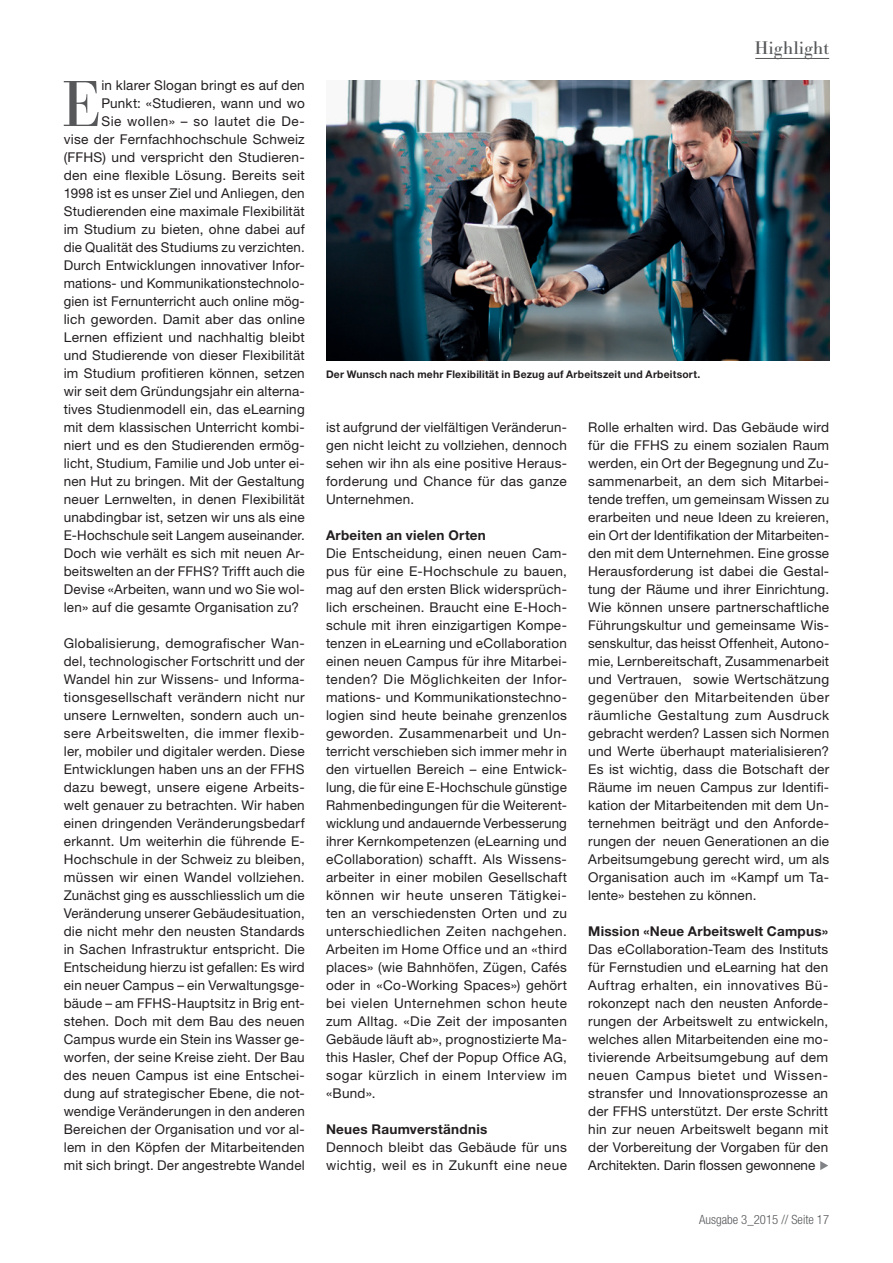
<style>
.page{position:relative;width:893px;height:1263px;background:#fff}
.page>*{position:absolute;margin:0;border:0;box-sizing:border-box;transform-origin:0 0}
.t1{font:67.5px "URW Bodoni T";color:#57585a}
.t2{font:18px "Bodoni Berthold BQ";letter-spacing:.03em;color:#57585a}
.t3{font:13.5px/18px "Helvetica Neue LT Std";letter-spacing:.015em;color:#231f20;text-align:justify}
.t4{font:700 13.5px "Helvetica Neue LT Std";letter-spacing:.02em;color:#231f20}
.t5{font:13.5px "Helvetica Neue LT Std";letter-spacing:.04em;color:#231f20}
.t6{font:300 condensed 12.75px "Helvetica Neue LT Std";color:#57585a}
.t7{font:700 10.5px "Helvetica Neue LT Std";letter-spacing:.02em;color:#231f20}
</style>
<div class="page">
<hr style="left:755px;top:58px;width:74px;height:1px;background:#57585a">
<svg style="left:820px;top:1161px;width:8px;height:9px"></svg>
<img style="left:326px;top:80px;width:503px;height:280px">
<h1 class="t1" style="left:62px;top:68px;width:41px">E</h1>
<p class="t3" style="left:101px;top:76px;width:205px">in klarer Slogan bringt es auf den</p>
<p class="t3" style="left:101px;top:94px;width:205px">Punkt: «Studieren, wann und wo</p>
<p class="t5" style="left:101px;top:113px;width:205px">Sie wollen» – so lautet die De-</p>
<p class="t3" style="left:64px;top:130px;width:242px">vise der Fernfachhochschule Schweiz</p>
<p class="t3" style="left:64px;top:148px;width:242px">(FFHS) und verspricht den Studieren-</p>
<p class="t3" style="left:64px;top:166px;width:242px">den eine flexible Lösung. Bereits seit</p>
<p class="t3" style="left:64px;top:184px;width:242px">1998 ist es unser Ziel und Anliegen, den</p>
<p class="t3" style="left:64px;top:202px;width:242px">Studierenden eine maximale Flexibilität</p>
<p class="t3" style="left:64px;top:220px;width:242px">im Studium zu bieten, ohne dabei auf</p>
<p class="t3" style="left:64px;top:238px;width:242px">die Qualität des Studiums zu verzichten.</p>
<p class="t3" style="left:64px;top:256px;width:242px">Durch Entwicklungen innovativer Infor-</p>
<p class="t3" style="left:64px;top:274px;width:242px">mations- und Kommunikationstechnolo-</p>
<p class="t3" style="left:64px;top:292px;width:242px">gien ist Fernunterricht auch online mög-</p>
<p class="t3" style="left:64px;top:310px;width:242px">lich geworden. Damit aber das online</p>
<p class="t3" style="left:64px;top:328px;width:242px">Lernen effizient und nachhaltig bleibt</p>
<p class="t3" style="left:64px;top:346px;width:242px">und Studierende von dieser Flexibilität</p>
<p class="t3" style="left:64px;top:364px;width:242px">im Studium profitieren können, setzen</p>
<p class="t3" style="left:64px;top:382px;width:242px">wir seit dem Gründungsjahr ein alterna-</p>
<p class="t3" style="left:64px;top:400px;width:242px">tives Studienmodell ein, das eLearning</p>
<p class="t3" style="left:64px;top:418px;width:242px">mit dem klassischen Unterricht kombi-</p>
<p class="t3" style="left:64px;top:436px;width:242px">niert und es den Studierenden ermög-</p>
<p class="t3" style="left:64px;top:454px;width:242px">licht, Studium, Familie und Job unter ei-</p>
<p class="t3" style="left:64px;top:472px;width:242px">nen Hut zu bringen. Mit der Gestaltung</p>
<p class="t3" style="left:64px;top:490px;width:242px">neuer Lernwelten, in denen Flexibilität</p>
<p class="t3" style="left:64px;top:508px;width:242px">unabdingbar ist, setzen wir uns als eine</p>
<p class="t3" style="left:64px;top:526px;width:242px">E-Hochschule seit Langem auseinander.</p>
<p class="t3" style="left:64px;top:544px;width:242px">Doch wie verhält es sich mit neuen Ar-</p>
<p class="t3" style="left:64px;top:562px;width:242px">beitswelten an der FFHS? Trifft auch die</p>
<p class="t3" style="left:64px;top:580px;width:242px">Devise «Arbeiten, wann und wo Sie wol-</p>
<p class="t3" style="left:64px;top:598px;width:237px">len» auf die gesamte Organisation zu?</p>
<p class="t3" style="left:64px;top:634px;width:242px">Globalisierung, demografischer Wan&shy;del, technologischer Fortschritt und der Wandel hin zur Wissens- und Informa&shy;tionsgesellschaft verändern nicht nur unsere Lernwelten, sondern auch un&shy;sere Arbeitswelten, die immer flexib&shy;ler, mobiler und digitaler werden. Diese Entwicklungen haben uns an der FFHS dazu bewegt, unsere eigene Arbeits&shy;welt genauer zu betrachten. Wir haben einen dringenden Veränderungsbedarf erkannt. Um weiterhin die führende E-Hochschule in der Schweiz zu bleiben, müssen wir einen Wandel vollziehen.<br>Zunächst ging es ausschliesslich um die Veränderung unserer Gebäudesituation, die nicht mehr den neusten Standards in Sachen Infrastruktur entspricht. Die Entscheidung hierzu ist gefallen: Es wird ein neuer Campus – ein Verwaltungsge&shy;bäude – am FFHS-Hauptsitz in Brig ent&shy;stehen. Doch mit dem Bau des neuen Campus wurde ein Stein ins Wasser ge&shy;worfen, der seine Kreise zieht. Der Bau des neuen Campus ist eine Entschei&shy;dung auf strategischer Ebene, die not&shy;wendige Veränderungen in den anderen Bereichen der Organisation und vor al&shy;lem in den Köpfen der Mitarbeitenden mit sich bringt. Der angestrebte Wandel</p>
<h2 class="t2" style="left:755px;top:37px;width:76px">Highlight</h2>
<p class="t7" style="left:326px;top:368px;width:376px">Der Wunsch nach mehr Flexibilität in Bezug auf Arbeitszeit und Arbeitsort.</p>
<p class="t3" style="left:326px;top:418px;width:242px">ist aufgrund der vielfältigen Veränderun&shy;gen nicht leicht zu vollziehen, dennoch sehen wir ihn als eine positive Heraus&shy;forderung und Chance für das ganze Unternehmen.</p>
<p class="t4" style="left:326px;top:527px;width:161px">Arbeiten an vielen Orten</p>
<p class="t3" style="left:326px;top:544px;width:242px">Die Entscheidung, einen neuen Cam&shy;pus für eine E-Hochschule zu bauen, mag auf den ersten Blick widersprüch&shy;lich erscheinen. Braucht eine E-Hoch&shy;schule mit ihren einzigartigen Kompe&shy;tenzen in eLearning und eCollaboration einen neuen Campus für ihre Mitarbei&shy;tenden? Die Möglichkeiten der Infor&shy;mations- und Kommunikationstechno&shy;logien sind heute beinahe grenzenlos geworden. Zusammenarbeit und Un&shy;terricht verschieben sich immer mehr in den virtuellen Bereich – eine Entwick&shy;lung, die für eine E-Hochschule günstige Rahmenbedingungen für die Weiterent&shy;wicklung und andauernde Verbesserung ihrer Kernkompetenzen (eLearning und eCollaboration) schafft. Als Wissens&shy;arbeiter in einer mobilen Gesellschaft können wir heute unseren Tätigkei&shy;ten an verschiedensten Orten und zu unterschiedlichen Zeiten nachgehen.<br>Arbeiten im Home Office und an «third places» (wie Bahnhöfen, Zügen, Cafés oder in «Co-Working Spaces») gehört bei vielen Unternehmen schon heute zum Alltag. «Die Zeit der imposanten Gebäude läuft ab», prognostizierte Ma&shy;this Hasler, Chef der Popup Office AG, sogar kürzlich in einem Interview im «Bund».</p>
<p class="t4" style="left:326px;top:1121px;width:163px">Neues Raumverständnis</p>
<p class="t3" style="left:326px;top:1138px;width:242px">Dennoch bleibt das Gebäude für uns wichtig, weil es in Zukunft eine neue</p>
<p class="t3" style="left:588px;top:418px;width:242px">Rolle erhalten wird. Das Gebäude wird für die FFHS zu einem sozialen Raum werden, ein Ort der Begegnung und Zu&shy;sammenarbeit, an dem sich Mitarbei&shy;tende treffen, um gemeinsam Wissen zu erarbeiten und neue Ideen zu kreieren, ein Ort der Identifikation der Mitarbeiten&shy;den mit dem Unternehmen. Eine grosse Herausforderung ist dabei die Gestal&shy;tung der Räume und ihrer Einrichtung.<br>Wie können unsere partnerschaftliche Führungskultur und gemeinsame Wis&shy;senskultur, das heisst Offenheit, Autono&shy;mie, Lernbereitschaft, Zusammenarbeit und Vertrauen, sowie Wertschätzung gegenüber den Mitarbeitenden über räumliche Gestaltung zum Ausdruck gebracht werden? Lassen sich Normen und Werte überhaupt materialisieren?<br>Es ist wichtig, dass die Botschaft der Räume im neuen Campus zur Identifi&shy;kation der Mitarbeitenden mit dem Un&shy;ternehmen beiträgt und den Anforde&shy;rungen der neuen Generationen an die Arbeitsumgebung gerecht wird, um als Organisation auch im «Kampf um Ta&shy;lente» bestehen zu können.</p>
<p class="t4" style="left:588px;top:923px;width:241px">Mission «Neue Arbeitswelt Campus»</p>
<p class="t3" style="left:588px;top:940px;width:242px">Das eCollaboration-Team des Instituts für Fernstudien und eLearning hat den Auftrag erhalten, ein innovatives Bü&shy;rokonzept nach den neusten Anforde&shy;rungen der Arbeitswelt zu entwickeln, welches allen Mitarbeitenden eine mo&shy;tivierende Arbeitsumgebung auf dem neuen Campus bietet und Wissen&shy;stransfer und Innovationsprozesse an der FFHS unterstützt. Der erste Schritt hin zur neuen Arbeitswelt begann mit der Vorbereitung der Vorgaben für den Architekten. Darin flossen gewonnene</p>
<p class="t6" style="left:699px;top:1212px;width:132px">Ausgabe 3_2015 // Seite 17</p>
</div>
